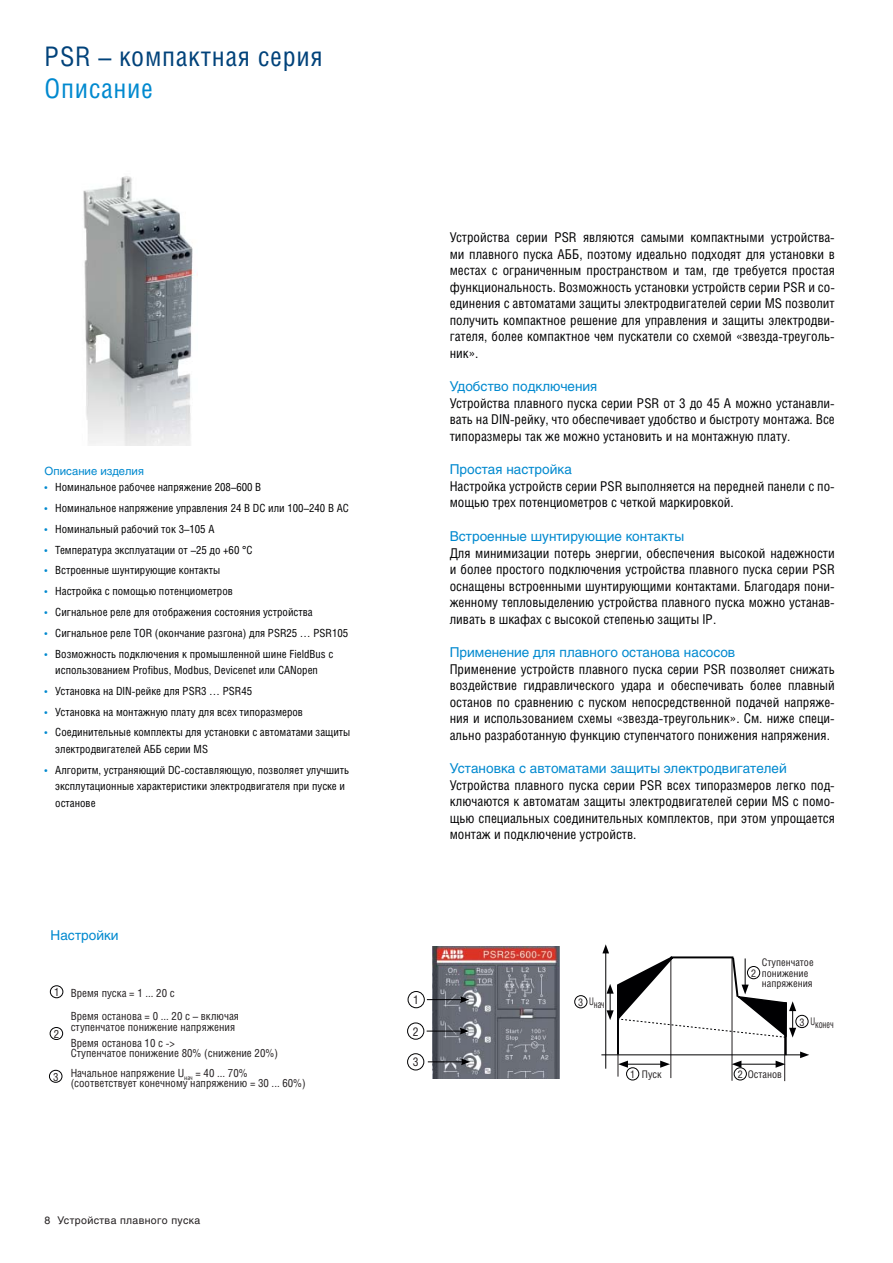
<style>
.page{position:relative;width:893px;height:1263px;background:#fff}
.page>*{position:absolute;margin:0;border:0;box-sizing:border-box;transform-origin:0 0}
.t1{font:27px "Helios Cond";letter-spacing:.025em;color:#00427a}
.t2{font:27px "Helios Cond";letter-spacing:.025em;color:#0089cf}
.t3{font:13.5px/16.5px "Helios Cond";color:#000002;text-align:justify}
.t4{font:13.5px "Helios";color:#0089cf}
.t5{font:12px "Helios Cond";color:#231f20}
.t6{font:11.25px/16.5px "Helios Cond";color:#000002}
.t7{font:11.25px/23.4px "Helios Cond";color:#231f20}
.t8{font:11.25px "Helios";color:#0089cf}
.t9{font:10.5px/10.5px "Helios Cond";color:#231f20}
.t10{font:10.5px "Helios";letter-spacing:.03em;color:#231f20}
.t11{font:10.5px "Helios Cond";color:#231f20;scale:.78 1}
.s1{color:#0089cf}
</style>
<div class="page">
<div style="left:49px;top:1070px;width:13px;height:13px;border:1px solid #000002;border-radius:50%"></div>
<div style="left:50px;top:1027px;width:13px;height:13px;border:1px solid #000002;border-radius:50%"></div>
<div style="left:50px;top:985px;width:13px;height:13px;border:1px solid #000002;border-radius:50%"></div>
<img style="left:432px;top:947px;width:127px;height:132px">
<hr style="left:428px;top:1061px;width:35px;height:1px;background:#000002">
<svg style="left:461px;top:1058px;width:9px;height:7px"></svg>
<div style="left:407px;top:1053px;width:17px;height:17px;border:1px solid #000002;border-radius:50%"></div>
<hr style="left:427px;top:999px;width:35px;height:1px;background:#000002">
<svg style="left:460px;top:996px;width:9px;height:7px"></svg>
<div style="left:408px;top:991px;width:17px;height:17px;border:1px solid #000002;border-radius:50%"></div>
<hr style="left:427px;top:1031px;width:35px;height:1px;background:#000002">
<svg style="left:460px;top:1028px;width:9px;height:7px"></svg>
<div style="left:407px;top:1023px;width:17px;height:17px;border:1px solid #000002;border-radius:50%"></div>
<hr style="left:618px;top:986px;width:1px;height:91px;background:#231f20">
<hr style="left:670px;top:957px;width:1px;height:121px;background:#231f20">
<hr style="left:732px;top:958px;width:1px;height:123px;background:#231f20">
<hr style="left:784px;top:1002px;width:1px;height:79px;background:#231f20">
<hr style="left:605px;top:951px;width:1px;height:118px;background:#000002">
<hr style="left:601px;top:1055px;width:201px;height:1px;background:#000002">
<svg style="left:800px;top:1052px;width:9px;height:6px"></svg>
<hr style="left:625px;top:1064px;width:37px;height:1px;background:#000002">
<svg style="left:618px;top:1061px;width:10px;height:7px"></svg>
<svg style="left:660px;top:1061px;width:10px;height:7px"></svg>
<hr style="left:739px;top:1064px;width:39px;height:1px;background:#000002">
<svg style="left:732px;top:1061px;width:9px;height:7px"></svg>
<svg style="left:775px;top:1061px;width:10px;height:7px"></svg>
<hr style="left:617px;top:985px;width:2px;height:69px;background:#000002">
<hr style="left:785px;top:1002px;width:2px;height:53px;background:#000002">
<svg style="left:602px;top:944px;width:194px;height:95px"></svg>
<div style="left:574px;top:995px;width:13px;height:13px;border:1px solid #000002;border-radius:50%"></div>
<div style="left:626px;top:1068px;width:13px;height:12px;border:1px solid #000002;border-radius:50%"></div>
<div style="left:734px;top:1068px;width:13px;height:12px;border:1px solid #000002;border-radius:50%"></div>
<div style="left:747px;top:966px;width:13px;height:13px;border:1px solid #000002;border-radius:50%"></div>
<div style="left:795px;top:1015px;width:13px;height:13px;border:1px solid #000002;border-radius:50%"></div>
<img style="left:83px;top:176px;width:113px;height:269px">
<h1 class="t1" style="left:45px;top:46px;width:279px">PSR – компактная серия</h1>
<h1 class="t2" style="left:45px;top:78px;width:110px">Описание</h1>
<p class="t8" style="left:45px;top:467px;width:101px">Описание изделия</p>
<p class="t6" style="left:45px;top:480px;width:218px"><span class="s1">•</span> Номинальное рабочее напряжение 208–600 В</p>
<p class="t6" style="left:45px;top:501px;width:306px"><span class="s1">•</span> Номинальное напряжение управления 24 В DC или 100–240 В AC</p>
<p class="t6" style="left:45px;top:521px;width:171px"><span class="s1">•</span> Номинальный рабочий ток 3–105 A</p>
<p class="t6" style="left:45px;top:542px;width:209px"><span class="s1">•</span> Температура эксплуатации от –25 до +60 °C</p>
<p class="t6" style="left:45px;top:563px;width:177px"><span class="s1">•</span> Встроенные шунтирующие контакты</p>
<p class="t6" style="left:45px;top:584px;width:190px"><span class="s1">•</span> Настройка с помощью потенциометров</p>
<p class="t6" style="left:45px;top:605px;width:270px"><span class="s1">•</span> Сигнальное реле для отображения состояния устройства</p>
<p class="t6" style="left:45px;top:625px;width:305px"><span class="s1">•</span> Сигнальное реле TOR (окончание разгона) для PSR25 … PSR105</p>
<p class="t6" style="left:45px;top:646px;width:290px;text-align:center"><span class="s1">•</span> Возможность подключения к промышленной шине FieldBus с использованием Profibus, Modbus, Devicenet или CANopen</p>
<p class="t6" style="left:45px;top:683px;width:209px"><span class="s1">•</span> Установка на DIN-рейке для PSR3 … PSR45</p>
<p class="t6" style="left:45px;top:704px;width:260px"><span class="s1">•</span> Установка на монтажную плату для всех типоразмеров</p>
<p class="t6" style="left:55px;top:725px;width:297px;text-indent:-11px"><span class="s1">•</span> Соединительные комплекты для установки c автоматами защиты электродвигателей АББ серии MS</p>
<p class="t6" style="left:55px;top:762px;width:295px;text-indent:-11px"><span class="s1">•</span> Алгоритм, устраняющий DC-составляющую, позволяет улучшить эксплутационные характеристики электродвигателя при пуске и останове</p>
<p class="t4" style="left:51px;top:930px;width:70px">Настройки</p>
<p class="t7" style="left:54px;top:981px;width:7px">1</p>
<p class="t7" style="left:54px;top:1023px;width:7px">2</p>
<p class="t7" style="left:53px;top:1066px;width:7px">3</p>
<p class="t7" style="left:71px;top:982px;width:170px">Время пуска = 1 ... 20 с<br>Время останова = 0 ... 20 с – включая</p>
<p class="t7" style="left:71px;top:1019px;width:166px;line-height:16.4px">ступенчатое понижение напряжения<br>Время останова 10 с -&gt;</p>
<p class="t7" style="left:71px;top:1045px;width:209px;line-height:19.4px">Ступенчатое понижение 80% (снижение 20%)<br>Начальное напряжение U<sub>нач</sub> = 40 ... 70%</p>
<p class="t7" style="left:71px;top:1072px;width:237px">(соответствует конечному напряжению = 30 ... 60%)</p>
<p class="t10" style="left:45px;top:1216px;width:157px">8 Устройства плавного пуска</p>
<p class="t3" style="left:450px;top:230px;width:387px">Устройства серии PSR являются самыми компактными устройства&shy;ми плавного пуска АББ, поэтому идеально подходят для установки в местах с ограниченным пространством и там, где требуется простая функциональность. Возможность установки устройств серии PSR и со&shy;единения с автоматами защиты электродвигателей серии MS позволит получить компактное решение для управления и защиты электродви&shy;гателя, более компактное чем пускатели со схемой «звезда-треуголь&shy;ник».</p>
<p class="t4" style="left:450px;top:381px;width:149px">Удобство подключения</p>
<p class="t3" style="left:450px;top:396px;width:387px">Устройства плавного пуска серии PSR от 3 до 45 A можно устанавли&shy;вать на DIN-рейку, что обеспечивает удобство и быстроту монтажа. Все типоразмеры так же можно установить и на монтажную плату.</p>
<p class="t4" style="left:450px;top:464px;width:124px">Простая настройка</p>
<p class="t3" style="left:450px;top:479px;width:387px">Настройка устройств серии PSR выполняется на передней панели с по&shy;мощью трех потенциометров с четкой маркировкой.</p>
<p class="t4" style="left:450px;top:531px;width:236px">Встроенные шунтирующие контакты</p>
<p class="t3" style="left:450px;top:545px;width:387px">Для минимизации потерь энергии, обеспечения высокой надежности и более простого подключения устройства плавного пуска серии PSR оснащены встроенными шунтирующими контактами. Благодаря пони&shy;женному тепловыделению устройства плавного пуска можно устанав&shy;ливать в шкафах с высокой степенью защиты IP.</p>
<p class="t4" style="left:450px;top:647px;width:287px">Применение для плавного останова насосов</p>
<p class="t3" style="left:450px;top:661px;width:387px">Применение устройств плавного пуска серии PSR позволяет снижать воздействие гидравлического удара и обеспечивать более плавный останов по сравнению с пуском непосредственной подачей напряже&shy;ния и использованием схемы «звезда-треугольник». См. ниже специ&shy;ально разработанную функцию ступенчатого понижения напряжения.</p>
<p class="t4" style="left:450px;top:763px;width:339px">Установка с автоматами защиты электродвигателей</p>
<p class="t3" style="left:450px;top:777px;width:387px">Устройства плавного пуска серии PSR всех типоразмеров легко под&shy;ключаются к автоматам защиты электродвигателей серии MS с помо&shy;щью специальных соединительных комплектов, при этом упрощается монтаж и подключение устройств.</p>
<p class="t5" style="left:413px;top:995px;width:7px">1</p>
<p class="t5" style="left:413px;top:1027px;width:7px">2</p>
<p class="t5" style="left:413px;top:1058px;width:7px">3</p>
<p class="t11" style="left:589px;top:1000px;width:21px">Uнач</p>
<p class="t9" style="left:578px;top:998px;width:7px">3</p>
<p class="t9" style="left:762px;top:958px;width:53px">Ступенчатое понижение напряжения</p>
<p class="t9" style="left:751px;top:968px;width:7px">2</p>
<p class="t9" style="left:642px;top:1070px;width:21px">Пуск</p>
<p class="t9" style="left:748px;top:1070px;width:36px">Останов</p>
<p class="t9" style="left:630px;top:1070px;width:7px">1</p>
<p class="t9" style="left:738px;top:1070px;width:7px">2</p>
<p class="t11" style="left:810px;top:1020px;width:31px">Uконеч</p>
<p class="t9" style="left:799px;top:1017px;width:7px">3</p>
</div>
